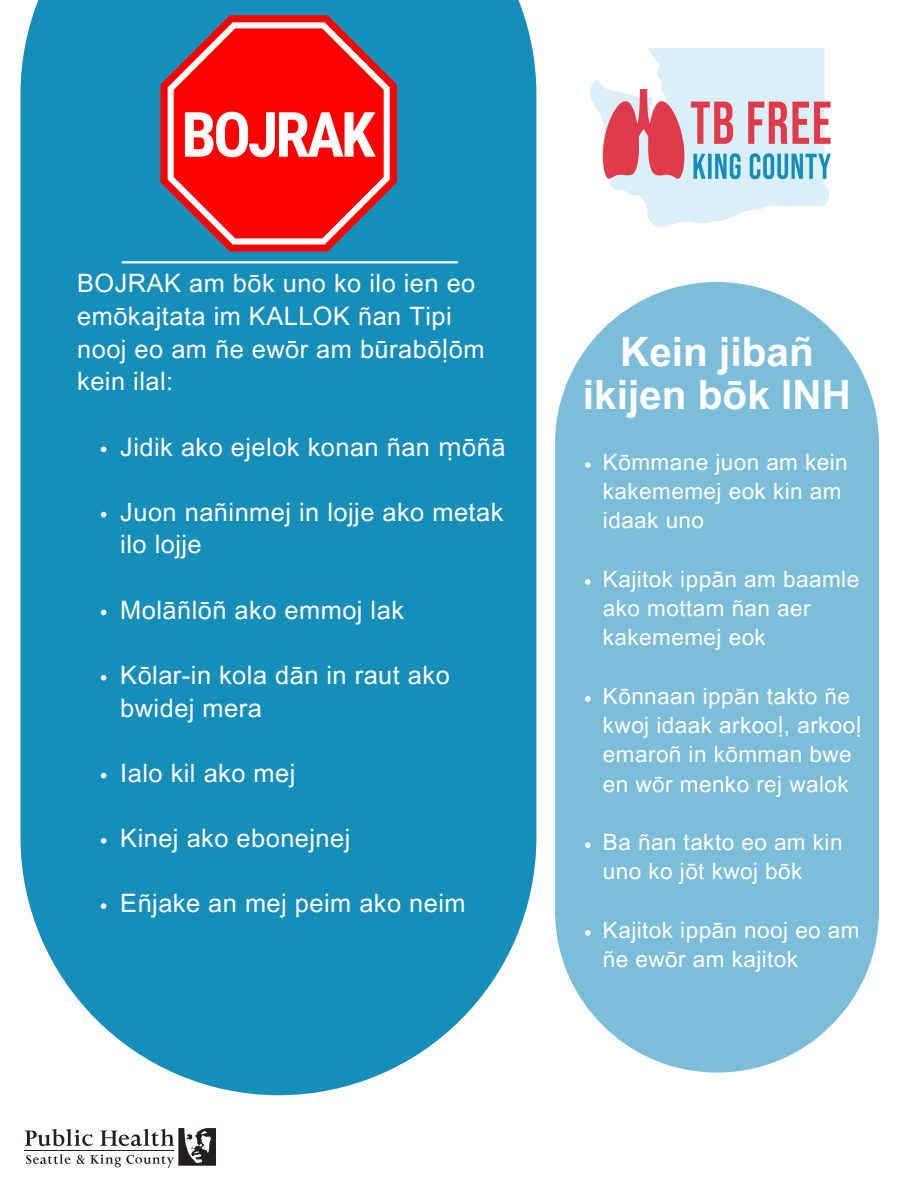
<style>
.page{position:relative;width:918px;height:1188px;background:#fff}
.page>*{position:absolute;margin:0;border:0;box-sizing:border-box;transform-origin:0 0}
.t1{font:700 62.55px "Roboto Condensed";letter-spacing:-.05em;color:#fff}
.t2{font:700 40.5px/42.8px "Arial MT Pro";color:#fff;text-align:center}
.t3{font:25.35px/32.7px "Arial MT Pro";letter-spacing:.02em;color:#fff}
.t4{font:22.5px/29.2px "Arial MT Pro";letter-spacing:.02em;color:#fff}
.s1{font-family:"Noto Sans"}
</style>
<div class="page">
<div style="left:555px;top:282px;width:324px;height:791px;background:#7cbed9;border-radius:162px"></div>
<div style="left:20px;top:0;width:516px;height:1095px;background:#168eba"></div>
<hr style="left:122px;top:261px;width:336px;height:2px;background:#fff">
<img style="left:591px;top:48px;width:240px;height:178px">
<svg style="left:25px;top:1128px;width:191px;height:40px"></svg>
<hr style="left:25px;top:1150px;width:149px;height:1px;background:#231f20">
<svg style="left:161px;top:15px;width:236px;height:237px;background:#7c5069"></svg>
<svg style="left:168px;top:22px;width:222px;height:223px;background:#d23d46"></svg>
<svg style="left:101px;top:447px;width:5px;height:5px"></svg>
<svg style="left:101px;top:512px;width:5px;height:5px"></svg>
<svg style="left:101px;top:610px;width:5px;height:5px"></svg>
<svg style="left:101px;top:675px;width:5px;height:6px"></svg>
<svg style="left:101px;top:773px;width:5px;height:5px"></svg>
<svg style="left:101px;top:838px;width:5px;height:6px"></svg>
<svg style="left:101px;top:903px;width:5px;height:6px"></svg>
<svg style="left:585px;top:462px;width:6px;height:6px"></svg>
<svg style="left:585px;top:579px;width:6px;height:6px"></svg>
<svg style="left:585px;top:696px;width:6px;height:6px"></svg>
<svg style="left:585px;top:842px;width:6px;height:6px"></svg>
<svg style="left:585px;top:930px;width:6px;height:6px"></svg>
<div style="left:176px;top:94px;width:205px;height:86px;background:#f00"></div>
<p class="t1" style="left:181px;top:99px;width:196px">BOJRAK</p>
<p class="t3" style="left:77px;top:270px;width:400px">BOJRAK am bōk uno ko ilo ien eo emōkajtata im KALLOK ñan Tipi</p>
<p class="t3" style="left:77px;top:336px;width:409px">nooj eo am ñe ewōr am būrabō<span class="s1">ḷ</span>ōm kein ilal:</p>
<p class="t3" style="left:120px;top:433px;width:387px">Jidik ako ejelok konan ñan <span class="s1">ṃ</span>ōñā</p>
<p class="t3" style="left:120px;top:499px;width:385px">Juon nañinmej in lojje ako metak ilo lojje</p>
<p class="t3" style="left:120px;top:597px;width:285px">Molāñlōñ ako emmoj lak</p>
<p class="t3" style="left:120px;top:662px;width:331px">Kōlar-in kola dān in raut ako bwidej mera</p>
<p class="t3" style="left:120px;top:760px;width:177px">Ialo kil ako mej</p>
<p class="t3" style="left:120px;top:825px;width:232px">Kinej ako ebonejnej</p>
<p class="t3" style="left:120px;top:890px;width:347px">Eñjake an mej peim ako neim</p>
<p class="t2" style="left:583px;top:336px;width:270px">Kein jibañ ikijen bōk INH</p>
<p class="t4" style="left:603px;top:450px;width:246px">Kōmmane juon am kein kakememej eok kin am idaak uno</p>
<p class="t4" style="left:603px;top:567px;width:258px">Kajitok ippān am baamle ako mottam ñan aer kakememej eok</p>
<p class="t4" style="left:603px;top:684px;width:260px">Kōnnaan ippān takto ñe kwoj idaak arkoo<span class="s1">ḷ</span>, arkoo<span class="s1">ḷ </span>emaroñ in kōmman bwe en wōr menko rej walok</p>
<p class="t4" style="left:603px;top:831px;width:241px">Ba ñan takto eo am kin uno ko jōt kwoj bōk</p>
<p class="t4" style="left:603px;top:918px;width:258px">Kajitok ippān nooj eo am ñe ewōr am kajitok</p>
</div>
